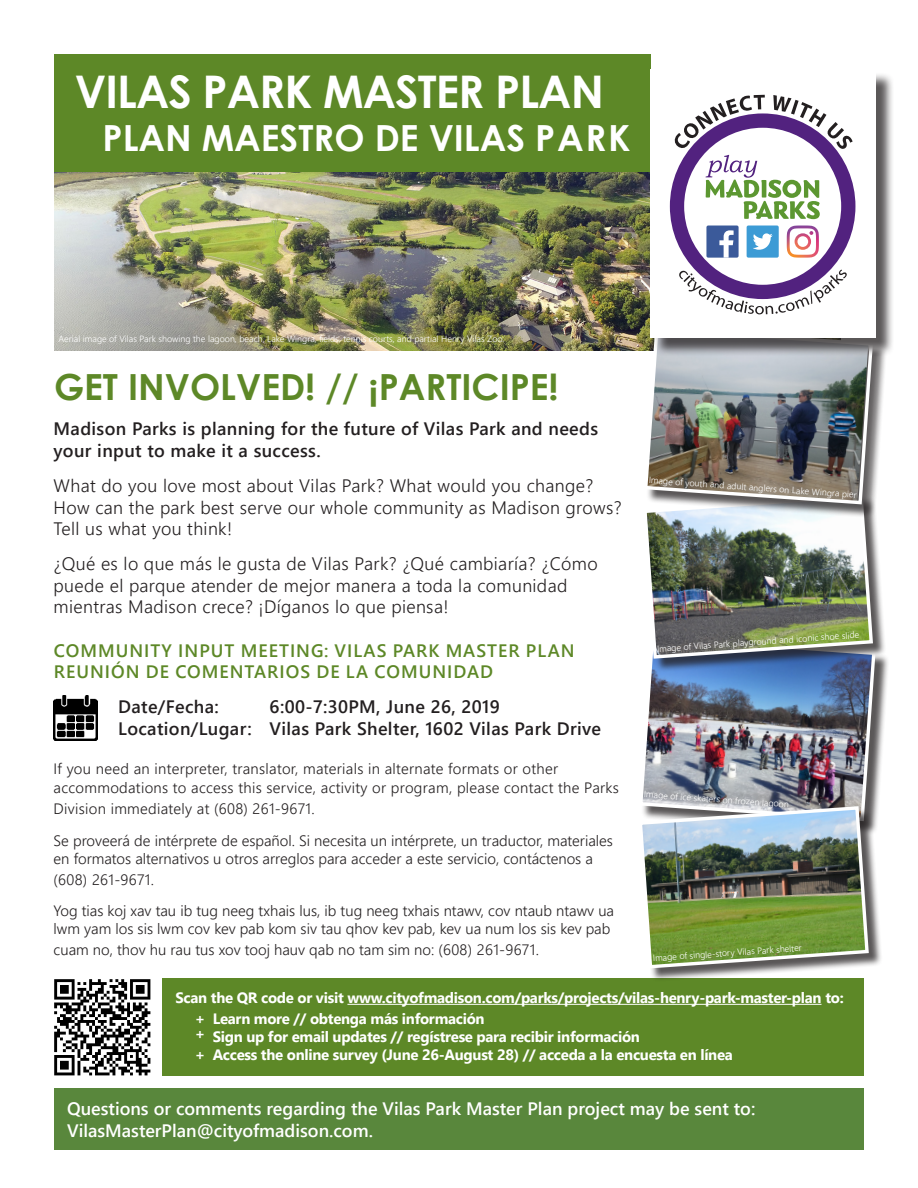
<style>
.page{position:relative;width:918px;height:1188px;background:#fff}
.page>*{position:absolute;margin:0;border:0;box-sizing:border-box;transform-origin:0 0}
.t1{font:700 45px "Century Gothic";letter-spacing:-.02em;color:#fff}
.t2{font:700 36px "Century Gothic";color:#5d8827}
.t3{font:700 36px "Century Gothic";color:#fff}
.t4{font:300 18px/21.6px "Segoe UI";letter-spacing:.02em;color:#231f20}
.t5{font:600 18px/21.6px "Segoe UI";letter-spacing:.02em;color:#231f20}
.t6{font:600 18px "Segoe UI";color:#fff}
.t7{font:600 18px "Segoe UI";letter-spacing:.055em;color:#5d8827}
.t8{font:300 15px/18px "Segoe UI";color:#231f20}
.t9{font:700 15px "Segoe UI";letter-spacing:-.02em;color:#fff}
.t10{font:300 15px/19.5px "Segoe UI";letter-spacing:.02em;color:#231f20}
.t11{font:300 9px "Segoe UI";color:#fff}
</style>
<div class="page">
<img style="left:54px;top:165px;width:596px;height:185px">
<img style="left:54px;top:978px;width:111px;height:111px">
<div style="left:641px;top:638px;width:248px;height:197px;background:#231f20;opacity:.75"></div>
<img style="left:641px;top:661px;width:236px;height:147px">
<div style="left:54px;top:1089px;width:810px;height:61px;background:#59873c"></div>
<div style="left:162px;top:979px;width:702px;height:97px;background:#5d8827"></div>
<hr style="left:347px;top:1004px;width:475px;height:1px;background:#fff">
<div style="left:645px;top:496px;width:242px;height:176px;background:#231f20;opacity:.75"></div>
<img style="left:54px;top:696px;width:43px;height:45px">
<div style="left:641px;top:808px;width:242px;height:174px;background:#231f20;opacity:.75"></div>
<img style="left:641px;top:804px;width:230px;height:166px">
<div style="left:646px;top:329px;width:241px;height:189px;background:#231f20;opacity:.75"></div>
<img style="left:641px;top:325px;width:234px;height:336px">
<div style="left:55px;top:54px;width:596px;height:117px;background:#5d8827"></div>
<div style="left:653px;top:72px;width:242px;height:285px;background:#231f20;opacity:.75"></div>
<div style="left:651px;top:70px;width:225px;height:268px;background:#fff"></div>
<svg style="left:670px;top:95px;width:185px;height:219px"></svg>
<p class="t1" style="left:75px;top:58px;width:531px">VILAS PARK MASTER PLAN</p>
<p class="t3" style="left:103px;top:111px;width:530px">PLAN MAESTRO DE VILAS PARK</p>
<p class="t11" style="left:58px;top:332px;width:448px">Aerial image of Vilas Park showing the lagoon, beach, Lake Wingra, fields, tennis courts, and partial Henry Vilas Zoo.</p>
<p class="t2" style="left:54px;top:360px;width:506px">GET INVOLVED! // ¡PARTICIPE!</p>
<p class="t5" style="left:54px;top:418px;width:546px">Madison Parks is planning for the future of Vilas Park and needs your input to make it a success.</p>
<p class="t4" style="left:54px;top:474px;width:570px">What do you love most about Vilas Park? What would you change?<br>How can the park best serve our whole community as Madison grows?<br>Tell us what you think!</p>
<p class="t4" style="left:54px;top:553px;width:546px">¿Qué es lo que más le gusta de Vilas Park? ¿Qué cambiaría? ¿Cómo puede el parque atender de mejor manera a toda la comunidad mientras Madison crece? ¡Díganos lo que piensa!</p>
<p class="t7" style="left:54px;top:636px;width:522px">COMMUNITY INPUT MEETING: VILAS PARK MASTER PLAN</p>
<p class="t7" style="left:54px;top:657px;width:441px">REUNIÓN DE COMENTARIOS DE LA COMUNIDAD</p>
<p class="t5" style="left:118px;top:696px;width:102px">Date/Fecha:</p>
<p class="t5" style="left:270px;top:696px;width:232px">6:00-7:30PM, June 26, 2019</p>
<p class="t5" style="left:118px;top:718px;width:484px">Location/Lugar: Vilas Park Shelter, 1602 Vilas Park Drive</p>
<p class="t10" style="left:54px;top:758px;width:567px">If you need an interpreter, translator, materials in alternate formats or other accommodations to access this service, activity or program, please contact the Parks</p>
<p class="t10" style="left:54px;top:799px;width:263px">Division immediately at (608) 261-9671.</p>
<p class="t8" style="left:54px;top:831px;width:561px">Se proveerá de intérprete de español. Si necesita un intérprete, un traductor, materiales en formatos alternativos u otros arreglos para acceder a este servicio, contáctenos a</p>
<p class="t10" style="left:54px;top:869px;width:102px">(608) 261-9671.</p>
<p class="t8" style="left:54px;top:902px;width:562px">Yog tias koj xav tau ib tug neeg txhais lus, ib tug neeg txhais ntawv, cov ntaub ntawv ua lwm yam los sis lwm cov kev pab kom siv tau qhov kev pab, kev ua num los sis kev pab</p>
<p class="t8" style="left:54px;top:941px;width:487px">cuam no, thov hu rau tus xov tooj hauv qab no tam sim no: (608) 261-9671.</p>
<p class="t11" style="left:649px;top:473px;width:210px;rotate:4deg">Image of youth and adult anglers on Lake Wingra pier</p>
<p class="t11" style="left:657px;top:641px;width:204px;rotate:-4deg">Image of Vilas Park playground and iconic shoe slide</p>
<p class="t11" style="left:644px;top:787px;width:147px;rotate:4deg">Image of ice skaters on frozen lagoon</p>
<p class="t11" style="left:652px;top:951px;width:151px;rotate:-4deg">Image of single-story Vilas Park shelter</p>
<p class="t9" style="left:176px;top:986px;width:670px">Scan the QR code or visit www.cityofmadison.com/parks/projects/vilas-henry-park-master-plan to:</p>
<p class="t9" style="left:195px;top:1007px;width:292px">+ Learn more // obtenga más información</p>
<p class="t9" style="left:195px;top:1025px;width:447px">+ Sign up for email updates // regístrese para recibir información</p>
<p class="t9" style="left:195px;top:1043px;width:540px">+ Access the online survey (June 26-August 28) // acceda a la encuesta en línea</p>
<p class="t6" style="left:67px;top:1094px;width:690px">Questions or comments regarding the Vilas Park Master Plan project may be sent to:</p>
<p class="t6" style="left:67px;top:1116px;width:307px">VilasMasterPlan@cityofmadison.com.</p>
</div>
